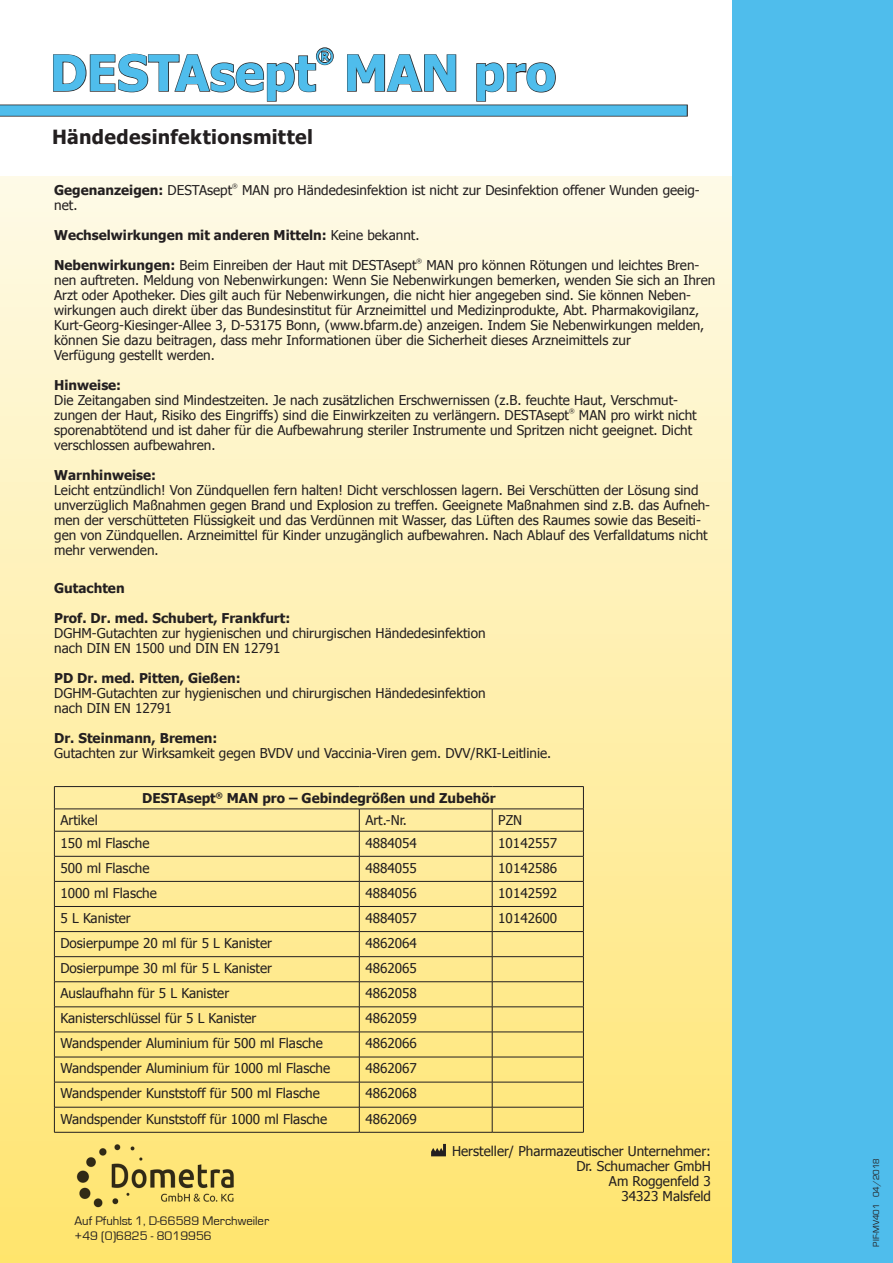
<style>
.page{position:relative;width:893px;height:1263px;background:#fff}
.page>*{position:absolute;margin:0;border:0;box-sizing:border-box;transform-origin:0 0}
.t1{font:700 49.5px "Tahoma";letter-spacing:-.005em;color:#4fbdec}
.t2{font:700 19.5px "Tahoma";letter-spacing:.02em;color:#231f20}
.t3{font:700 19.5px "Tahoma";color:#4fbdec}
.t4{font:13.5px/15px "Tahoma";color:#231f20}
.t5{font:700 13.5px "Tahoma";color:#231f20}
.t6{font:12.75px/15.5px "Eurostile";color:#231f20}
.t7{font:9px "Eurostile";color:#231f20}
.t8{font:6px "Tahoma";color:#231f20}
.s1{font-weight:400}
.s2{font-weight:700}
</style>
<div class="page">
<svg style="left:53px;top:47px;width:281px;height:55px"></svg>
<svg style="left:347px;top:54px;width:110px;height:38px"></svg>
<svg style="left:476px;top:62px;width:80px;height:40px"></svg>
<div style="left:0;top:105px;width:688px;height:12px;background:#817f80"></div>
<div style="left:0;top:105px;width:687px;height:11px;background:#4fbdec"></div>
<div style="left:0;top:176px;width:893px;height:1087px;background:linear-gradient(to bottom,#fefae7,#fee36d)"></div>
<div style="left:732px;top:0;width:161px;height:1263px;background:#4fbdec"></div>
<hr style="left:54px;top:786px;width:305px;height:1px;background:#231f20">
<hr style="left:359px;top:786px;width:133px;height:1px;background:#231f20">
<hr style="left:492px;top:786px;width:92px;height:1px;background:#231f20">
<hr style="left:54px;top:809px;width:305px;height:1px;background:#231f20">
<hr style="left:359px;top:809px;width:133px;height:1px;background:#231f20">
<hr style="left:492px;top:809px;width:92px;height:1px;background:#231f20">
<hr style="left:54px;top:831px;width:305px;height:1px;background:#231f20">
<hr style="left:359px;top:831px;width:133px;height:1px;background:#231f20">
<hr style="left:492px;top:831px;width:92px;height:1px;background:#231f20">
<hr style="left:54px;top:856px;width:305px;height:1px;background:#231f20">
<hr style="left:359px;top:856px;width:133px;height:1px;background:#231f20">
<hr style="left:492px;top:856px;width:92px;height:1px;background:#231f20">
<hr style="left:54px;top:881px;width:305px;height:1px;background:#231f20">
<hr style="left:359px;top:881px;width:133px;height:1px;background:#231f20">
<hr style="left:492px;top:881px;width:92px;height:1px;background:#231f20">
<hr style="left:54px;top:906px;width:305px;height:1px;background:#231f20">
<hr style="left:359px;top:906px;width:133px;height:1px;background:#231f20">
<hr style="left:492px;top:906px;width:92px;height:1px;background:#231f20">
<hr style="left:54px;top:931px;width:305px;height:1px;background:#231f20">
<hr style="left:359px;top:931px;width:133px;height:1px;background:#231f20">
<hr style="left:492px;top:931px;width:92px;height:1px;background:#231f20">
<hr style="left:54px;top:956px;width:305px;height:1px;background:#231f20">
<hr style="left:359px;top:956px;width:133px;height:1px;background:#231f20">
<hr style="left:492px;top:956px;width:92px;height:1px;background:#231f20">
<hr style="left:54px;top:981px;width:305px;height:1px;background:#231f20">
<hr style="left:359px;top:981px;width:133px;height:1px;background:#231f20">
<hr style="left:492px;top:981px;width:92px;height:1px;background:#231f20">
<hr style="left:54px;top:1006px;width:305px;height:1px;background:#231f20">
<hr style="left:359px;top:1006px;width:133px;height:1px;background:#231f20">
<hr style="left:492px;top:1006px;width:92px;height:1px;background:#231f20">
<hr style="left:54px;top:1032px;width:305px;height:1px;background:#231f20">
<hr style="left:359px;top:1032px;width:133px;height:1px;background:#231f20">
<hr style="left:492px;top:1032px;width:92px;height:1px;background:#231f20">
<hr style="left:54px;top:1057px;width:305px;height:1px;background:#231f20">
<hr style="left:359px;top:1057px;width:133px;height:1px;background:#231f20">
<hr style="left:492px;top:1057px;width:92px;height:1px;background:#231f20">
<hr style="left:54px;top:1082px;width:305px;height:1px;background:#231f20">
<hr style="left:359px;top:1082px;width:133px;height:1px;background:#231f20">
<hr style="left:492px;top:1082px;width:92px;height:1px;background:#231f20">
<hr style="left:54px;top:1107px;width:305px;height:1px;background:#231f20">
<svg style="left:54px;top:787px;width:1px;height:345px"></svg>
<hr style="left:359px;top:1107px;width:133px;height:1px;background:#231f20">
<svg style="left:359px;top:809px;width:1px;height:323px"></svg>
<hr style="left:492px;top:1107px;width:92px;height:1px;background:#231f20">
<svg style="left:492px;top:809px;width:1px;height:323px"></svg>
<svg style="left:583px;top:787px;width:1px;height:345px"></svg>
<hr style="left:54px;top:1132px;width:305px;height:1px;background:#231f20">
<hr style="left:359px;top:1132px;width:133px;height:1px;background:#231f20">
<hr style="left:492px;top:1132px;width:92px;height:1px;background:#231f20">
<img style="left:75px;top:1144px;width:161px;height:65px">
<svg style="left:431px;top:1144px;width:15px;height:12px"></svg>
<h1 class="t1" style="left:50px;top:38px;width:267px">DESTAsept</h1>
<h2 class="t3" style="left:316px;top:42px;width:20px">®</h2>
<h1 class="t1" style="left:344px;top:38px;width:214px">MAN pro</h1>
<h2 class="t2" style="left:52px;top:123px;width:263px">Händedesinfektionsmittel</h2>
<p class="t5" style="left:54px;top:181px;width:179px">Gegenanzeigen: <span class="s1">DESTAsept</span></p>
<p class="t8" style="left:232px;top:182px;width:7px">®</p>
<p class="t4" style="left:242px;top:182px;width:459px">MAN pro Händedesinfektion ist nicht zur Desinfektion offener Wunden geeig-</p>
<p class="t4" style="left:54px;top:197px;width:25px">net.</p>
<p class="t5" style="left:54px;top:226px;width:367px">Wechselwirkungen mit anderen Mitteln: <span class="s1">Keine bekannt.</span></p>
<p class="t4" style="left:54px;top:257px;width:364px"><span class="s2">Nebenwirkungen:</span> Beim Einreiben der Haut mit DESTAsept</p>
<p class="t8" style="left:417px;top:257px;width:7px">®</p>
<p class="t4" style="left:54px;top:257px;width:663px;text-indent:372px">MAN pro können Rötungen und leichtes Bren&shy;nen auftreten. Meldung von Nebenwirkungen: Wenn Sie Nebenwirkungen bemerken, wenden Sie sich an Ihren Arzt oder Apotheker. Dies gilt auch für Nebenwirkungen, die nicht hier angegeben sind. Sie können Neben&shy;wirkungen auch direkt über das Bundesinstitut für Arzneimittel und Medizinprodukte, Abt. Pharmakovigilanz, Kurt-Georg-Kiesinger-Allee 3, D-53175 Bonn, (www.bfarm.de) anzeigen. Indem Sie Nebenwirkungen melden, können Sie dazu beitragen, dass mehr Informationen über die Sicherheit dieses Arzneimittels zur<br>Verfügung gestellt werden.</p>
<p class="t5" style="left:54px;top:376px;width:69px">Hinweise:</p>
<p class="t4" style="left:54px;top:392px;width:625px">Die Zeitangaben sind Mindestzeiten. Je nach zusätzlichen Erschwernissen (z.B. feuchte Haut, Verschmut&shy;zungen der Haut, Risiko des Eingriffs) sind die Einwirkzeiten zu verlängern. DESTAsept</p>
<p class="t8" style="left:569px;top:407px;width:7px">®</p>
<p class="t4" style="left:54px;top:407px;width:644px;text-indent:525px">MAN pro wirkt nicht sporenabtötend und ist daher für die Aufbewahrung steriler Instrumente und Spritzen nicht geeignet. Dicht verschlossen aufbewahren.</p>
<p class="t5" style="left:54px;top:466px;width:103px">Warnhinweise:</p>
<p class="t4" style="left:54px;top:482px;width:657px">Leicht entzündlich! Von Zündquellen fern halten! Dicht verschlossen lagern. Bei Verschütten der Lösung sind unverzüglich Maßnahmen gegen Brand und Explosion zu treffen. Geeignete Maßnahmen sind z.B. das Aufneh&shy;men der verschütteten Flüssigkeit und das Verdünnen mit Wasser, das Lüften des Raumes sowie das Beseiti&shy;gen von Zündquellen. Arzneimittel für Kinder unzugänglich aufbewahren. Nach Ablauf des Verfalldatums nicht mehr verwenden.</p>
<p class="t5" style="left:54px;top:578px;width:72px">Gutachten</p>
<p class="t5" style="left:54px;top:608px;width:238px">Prof. Dr. med. Schubert, Frankfurt:</p>
<p class="t4" style="left:54px;top:625px;width:433px">DGHM-Gutachten zur hygienischen und chirurgischen Händedesinfektion nach DIN EN 1500 und DIN EN 12791</p>
<p class="t5" style="left:54px;top:668px;width:188px">PD Dr. med. Pitten, Gießen:</p>
<p class="t4" style="left:54px;top:685px;width:433px">DGHM-Gutachten zur hygienischen und chirurgischen Händedesinfektion nach DIN EN 12791</p>
<p class="t5" style="left:54px;top:728px;width:165px">Dr. Steinmann, Bremen:</p>
<p class="t4" style="left:54px;top:745px;width:499px">Gutachten zur Wirksamkeit gegen BVDV und Vaccinia-Viren gem. DVV/RKI-Leitlinie.</p>
<p class="t5" style="left:142px;top:788px;width:355px">DESTAsept<sup>®</sup> MAN pro – Gebindegrößen und Zubehör</p>
<p class="t4" style="left:60px;top:812px;width:39px">Artikel</p>
<p class="t4" style="left:365px;top:812px;width:43px">Art.-Nr.</p>
<p class="t4" style="left:498px;top:812px;width:25px">PZN</p>
<p class="t4" style="left:60px;top:834px;width:91px">150 ml Flasche</p>
<p class="t4" style="left:365px;top:834px;width:53px">4884054</p>
<p class="t4" style="left:498px;top:834px;width:60px">10142557</p>
<p class="t4" style="left:60px;top:860px;width:91px">500 ml Flasche</p>
<p class="t4" style="left:365px;top:860px;width:53px">4884055</p>
<p class="t4" style="left:498px;top:860px;width:60px">10142586</p>
<p class="t4" style="left:60px;top:885px;width:98px">1000 ml Flasche</p>
<p class="t4" style="left:365px;top:885px;width:53px">4884056</p>
<p class="t4" style="left:498px;top:885px;width:60px">10142592</p>
<p class="t4" style="left:60px;top:910px;width:72px">5 L Kanister</p>
<p class="t4" style="left:365px;top:910px;width:53px">4884057</p>
<p class="t4" style="left:498px;top:910px;width:60px">10142600</p>
<p class="t4" style="left:60px;top:935px;width:213px">Dosierpumpe 20 ml für 5 L Kanister</p>
<p class="t4" style="left:365px;top:935px;width:53px">4862064</p>
<p class="t4" style="left:60px;top:960px;width:213px">Dosierpumpe 30 ml für 5 L Kanister</p>
<p class="t4" style="left:365px;top:960px;width:53px">4862065</p>
<p class="t4" style="left:60px;top:985px;width:170px">Auslaufhahn für 5 L Kanister</p>
<p class="t4" style="left:365px;top:985px;width:53px">4862058</p>
<p class="t4" style="left:60px;top:1010px;width:197px">Kanisterschlüssel für 5 L Kanister</p>
<p class="t4" style="left:365px;top:1010px;width:53px">4862059</p>
<p class="t4" style="left:60px;top:1035px;width:264px">Wandspender Aluminium für 500 ml Flasche</p>
<p class="t4" style="left:365px;top:1035px;width:53px">4862066</p>
<p class="t4" style="left:60px;top:1060px;width:271px">Wandspender Aluminium für 1000 ml Flasche</p>
<p class="t4" style="left:365px;top:1060px;width:53px">4862067</p>
<p class="t4" style="left:60px;top:1085px;width:261px">Wandspender Kunststoff für 500 ml Flasche</p>
<p class="t4" style="left:365px;top:1085px;width:53px">4862068</p>
<p class="t4" style="left:60px;top:1110px;width:268px">Wandspender Kunststoff für 1000 ml Flasche</p>
<p class="t4" style="left:365px;top:1110px;width:53px">4862069</p>
<p class="t6" style="left:75px;top:1213px;width:196px">Auf Pfuhlst 1, D-66589 Merchweiler +49 (0)6825 - 8019956</p>
<p class="t4" style="left:452px;top:1143px;width:260px;text-align:right">Hersteller/ Pharmazeutischer Unternehmer:<br>Dr. Schumacher GmbH<br>Am Roggenfeld 3<br>34323 Malsfeld</p>
<p class="t7" style="left:871px;top:1246px;width:90px;rotate:-90deg">PIF-MV401 04/2018</p>
</div>
